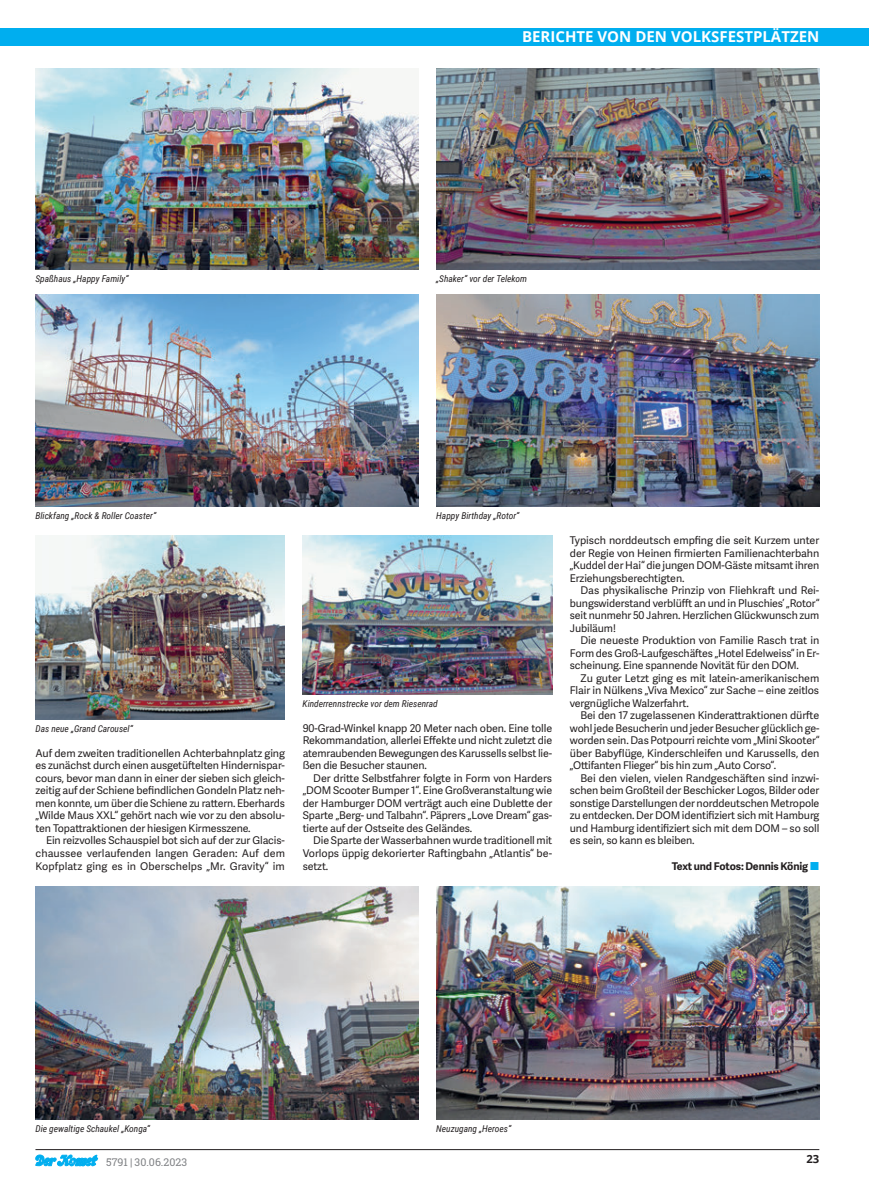
<style>
.page{position:relative;width:869px;height:1188px;background:#fff}
.page>*{position:absolute;margin:0;border:0;box-sizing:border-box;transform-origin:0 0}
.t1{font:700 15px "Open Sans";color:#fff}
.t2{font:700 11.25px "Open Sans";color:#231f20}
.t3{font:10.62px/12.5px "Adelle Sans";letter-spacing:-.01em;color:#231f20;text-align:justify}
.t4{font:700 10.62px "Adelle Sans";letter-spacing:-.01em;color:#231f20}
.t5{font:10.62px "Roboto Slab";color:#808285}
.t6{font:italic 9.38px "Roboto Condensed";color:#231f20}
.s1{font-weight:400;font-size:16px;color:#00aeef}
</style>
<div class="page">
<svg style="left:35px;top:1154px;width:63px;height:11px"></svg>
<hr style="left:35px;top:1148px;width:784px;height:1px;background:#231f20">
<div style="left:0;top:28px;width:868px;height:18px;background:#00aeef"></div>
<img style="left:35px;top:69px;width:383px;height:200px">
<img style="left:35px;top:535px;width:250px;height:184px">
<img style="left:436px;top:69px;width:383px;height:200px">
<img style="left:302px;top:535px;width:250px;height:159px">
<img style="left:35px;top:294px;width:383px;height:212px">
<img style="left:35px;top:886px;width:383px;height:233px">
<img style="left:436px;top:886px;width:383px;height:233px">
<img style="left:436px;top:294px;width:383px;height:212px">
<h1 class="t1" style="left:522px;top:26px;width:298px">BERICHTE VON DEN VOLKSFESTPLÄTZEN</h1>
<p class="t6" style="left:35px;top:271px;width:94px">Spaßhaus „Happy Family“</p>
<p class="t6" style="left:436px;top:271px;width:92px">„Shaker“ vor der Telekom</p>
<p class="t6" style="left:35px;top:509px;width:122px">Blickfang „Rock &amp; Roller Coaster“</p>
<p class="t6" style="left:35px;top:721px;width:99px">Das neue „Grand Carousel“</p>
<p class="t3" style="left:35px;top:746px;width:251px">Auf dem zweiten traditionellen Achterbahnplatz ging es zunächst durch einen ausgetüftelten Hindernispar&shy;cours, bevor man dann in einer der sieben sich gleich&shy;zeitig auf der Schiene befindlichen Gondeln Platz neh&shy;men konnte, um über die Schiene zu rattern. Eberhards „Wilde Maus XXL“ gehört nach wie vor zu den absolu&shy;ten Topattraktionen der hiesigen Kirmesszene.</p>
<p class="t3" style="left:35px;top:833px;width:251px;text-indent:11px">Ein reizvolles Schauspiel bot sich auf der zur Glacis&shy;chaussee verlaufenden langen Geraden: Auf dem Kopfplatz ging es in Oberschelps „Mr. Gravity“ im</p>
<p class="t6" style="left:436px;top:509px;width:84px">Happy Birthday „Rotor“</p>
<p class="t6" style="left:302px;top:696px;width:136px">Kinderrennstrecke vor dem Riesenrad</p>
<p class="t3" style="left:302px;top:721px;width:251px">90-Grad-Winkel knapp 20 Meter nach oben. Eine tolle Rekommandation, allerlei Effekte und nicht zuletzt die atemraubenden Bewegungen des Karussells selbst lie&shy;ßen die Besucher staunen.</p>
<p class="t3" style="left:302px;top:771px;width:251px;text-indent:11px">Der dritte Selbstfahrer folgte in Form von Harders „DOM Scooter Bumper 1“. Eine Großveranstaltung wie der Hamburger DOM verträgt auch eine Dublette der Sparte „Berg- und Talbahn“. Päprers „Love Dream“ gas&shy;tierte auf der Ostseite des Geländes.</p>
<p class="t3" style="left:302px;top:833px;width:251px;text-indent:11px">Die Sparte der Wasserbahnen wurde traditionell mit Vorlops üppig dekorierter Raftingbahn „Atlantis“ be&shy;setzt.</p>
<p class="t3" style="left:569px;top:533px;width:251px">Typisch norddeutsch empfing die seit Kurzem unter der Regie von Heinen firmierten Familienachterbahn „Kuddel der Hai“ die jungen DOM-Gäste mitsamt ihren Erziehungsberechtigten.</p>
<p class="t3" style="left:569px;top:583px;width:251px;text-indent:11px">Das physikalische Prinzip von Fliehkraft und Rei&shy;bungswiderstand verblüfft an und in Pluschies’ „Rotor“ seit nunmehr 50 Jahren. Herzlichen Glückwunsch zum Jubiläum!</p>
<p class="t3" style="left:569px;top:633px;width:251px;text-indent:11px">Die neueste Produktion von Familie Rasch trat in Form des Groß-Laufgeschäftes „Hotel Edelweiss“ in Er&shy;scheinung. Eine spannende Novität für den DOM.</p>
<p class="t3" style="left:569px;top:671px;width:251px;text-indent:11px">Zu guter Letzt ging es mit latein-amerikanischem Flair in Nülkens „Viva Mexico“ zur Sache – eine zeitlos vergnügliche Walzerfahrt.</p>
<p class="t3" style="left:569px;top:708px;width:251px;text-indent:11px">Bei den 17 zugelassenen Kinderattraktionen dürfte wohl jede Besucherin und jeder Besucher glücklich ge&shy;worden sein. Das Potpourri reichte vom „Mini Skooter“ über Babyflüge, Kinderschleifen und Karussells, den „Ottifanten Flieger“ bis hin zum „Auto Corso“.</p>
<p class="t3" style="left:569px;top:771px;width:251px;text-indent:11px">Bei den vielen, vielen Randgeschäften sind inzwi&shy;schen beim Großteil der Beschicker Logos, Bilder oder sonstige Darstellungen der norddeutschen Metropole zu entdecken. Der DOM identifiziert sich mit Hamburg und Hamburg identifiziert sich mit dem DOM – so soll es sein, so kann es bleiben.</p>
<p class="t4" style="left:671px;top:857px;width:149px">Text und Fotos: Dennis König <span class="s1">W</span></p>
<p class="t6" style="left:35px;top:1121px;width:116px">Die gewaltige Schaukel „Konga“</p>
<p class="t6" style="left:436px;top:1122px;width:76px">Neuzugang „Heroes“</p>
<p class="t5" style="left:106px;top:1154px;width:82px">5791 | 30.06.2023</p>
<p class="t2" style="left:806px;top:1150px;width:14px">23</p>
</div>
